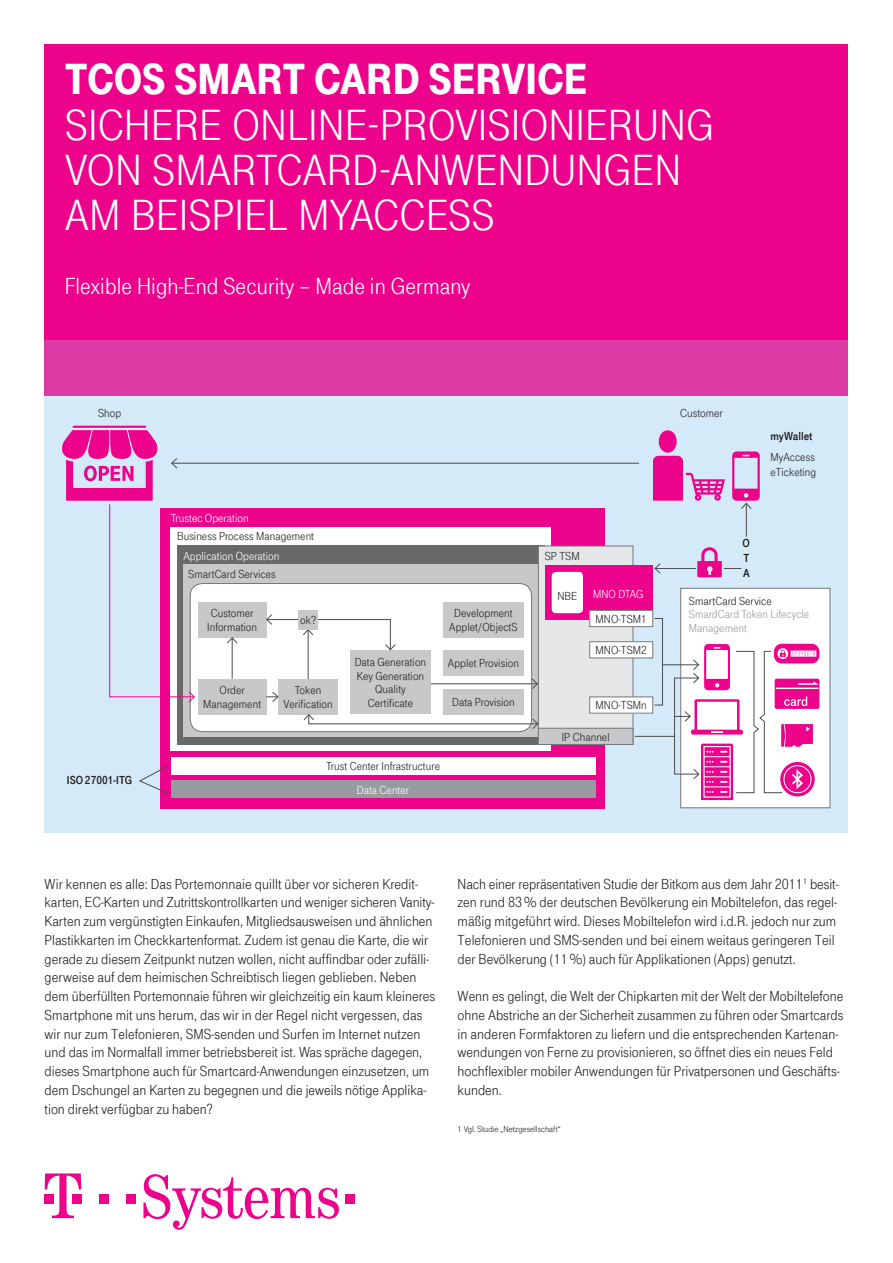
<style>
.page{position:relative;width:893px;height:1263px;background:#fff}
.page>*{position:absolute;margin:0;border:0;box-sizing:border-box;transform-origin:0 0}
.Subline_30_pt{font:45px "Tele Grotesk Headline";color:#fff}
.Headline_30_pt{font:900 45px "Tele Grotesk Headline";color:#fff}
.copy_16_pt{font:24px "Tele Grotesk Norm";letter-spacing:.005em;color:#fff}
.copy_10_pt{font:15px/18.8px "Tele Grotesk Norm";color:#231f20}
.copy_8_pt{font:12px "Tele Grotesk Norm";letter-spacing:.005em;color:#231f20}
.copy_8_pt-2{font:12px "Tele Grotesk Norm";letter-spacing:.005em;color:#fff}
.copy_8_pt-3{font:12px "Tele Grotesk Norm";letter-spacing:.005em;color:#999b9e}
.copy_8_pt-4{font:12px "Tele Grotesk Fett";letter-spacing:.005em;color:#231f20}
.Rechtstext_6_pt{font:9px "Tele Grotesk Norm";letter-spacing:.005em;color:#231f20}
</style>
<div class="page">
<div style="left:45px;top:189px;width:803px;height:643px;background:#d4eaf8"></div>
<div style="left:680px;top:588px;width:150px;height:220px;background:#fff;border:1px solid #76767a"></div>
<div style="left:45px;top:45px;width:803px;height:295px;background:#ed028c"></div>
<div style="left:99px;top:1194px;width:9px;height:9px;background:#ed028c"></div>
<div style="left:126px;top:1194px;width:9px;height:9px;background:#ed028c"></div>
<svg style="left:45px;top:1173px;width:36px;height:45px"></svg>
<svg style="left:143px;top:1174px;width:196px;height:56px"></svg>
<div style="left:346px;top:1194px;width:9px;height:9px;background:#ed028c"></div>
<div style="left:45px;top:340px;width:803px;height:56px;background:#dc3ba6"></div>
<div style="left:659px;top:430px;width:18px;height:23px;background:#ed028c;border-radius:50%"></div>
<svg style="left:653px;top:456px;width:72px;height:45px"></svg>
<hr style="left:73px;top:426px;width:73px;height:2px;background:#ed028c">
<hr style="left:172px;top:463px;width:467px;height:1px;background:#4b4c4d">
<div style="left:160px;top:508px;width:445px;height:300px;background:#ed028c"></div>
<div style="left:171px;top:758px;width:424px;height:17px;background:#fff"></div>
<div style="left:171px;top:527px;width:380px;height:223px;background:#fff"></div>
<div style="left:177px;top:546px;width:368px;height:199px;background:#69696c"></div>
<div style="left:171px;top:781px;width:424px;height:17px;background:#999b9e"></div>
<div style="left:183px;top:564px;width:355px;height:173px;background:#c7c8ca"></div>
<div style="left:190px;top:583px;width:342px;height:149px;background:#fff;border-radius:12px"></div>
<div style="left:190px;top:583px;width:342px;height:149px;border:1px solid #76767a;border-radius:12px"></div>
<svg style="left:139px;top:765px;width:29px;height:29px"></svg>
<div style="left:198px;top:602px;width:68px;height:35px;background:#c7c8ca"></div>
<div style="left:443px;top:602px;width:81px;height:35px;background:#c7c8ca"></div>
<div style="left:443px;top:650px;width:81px;height:26px;background:#c7c8ca"></div>
<div style="left:443px;top:689px;width:81px;height:25px;background:#c7c8ca"></div>
<div style="left:198px;top:679px;width:68px;height:35px;background:#c7c8ca"></div>
<div style="left:278px;top:679px;width:60px;height:35px;background:#c7c8ca"></div>
<div style="left:350px;top:650px;width:81px;height:64px;background:#c7c8ca"></div>
<svg style="left:62px;top:430px;width:133px;height:273px"></svg>
<svg style="left:303px;top:713px;width:235px;height:17px"></svg>
<hr style="left:232px;top:638px;width:1px;height:41px;background:#4b4c4d">
<svg style="left:226px;top:637px;width:12px;height:7px"></svg>
<svg style="left:266px;top:691px;width:13px;height:12px"></svg>
<hr style="left:655px;top:568px;width:41px;height:1px;background:#4b4c4d">
<svg style="left:654px;top:563px;width:7px;height:11px"></svg>
<svg style="left:697px;top:547px;width:44px;height:30px"></svg>
<hr style="left:308px;top:630px;width:1px;height:49px;background:#4b4c4d">
<hr style="left:746px;top:503px;width:1px;height:34px;background:#4b4c4d">
<svg style="left:732px;top:451px;width:28px;height:59px"></svg>
<hr style="left:431px;top:683px;width:106px;height:1px;background:#4b4c4d">
<svg style="left:531px;top:678px;width:7px;height:12px"></svg>
<svg style="left:266px;top:614px;width:130px;height:37px"></svg>
<div style="left:299px;top:610px;width:19px;height:19px;background:#c7c8ca"></div>
<div style="left:654px;top:618px;width:9px;height:87px;border:1px solid #4b4c4d"></div>
<div style="left:538px;top:546px;width:95px;height:199px;background:#e6e7e9;border:1px solid #76767a"></div>
<div style="left:545px;top:565px;width:108px;height:55px;background:#ed028c"></div>
<div style="left:590px;top:610px;width:63px;height:17px;background:#fff"></div>
<div style="left:589px;top:610px;width:64px;height:17px;border:1px solid #76767a"></div>
<div style="left:590px;top:642px;width:63px;height:16px;background:#fff"></div>
<div style="left:589px;top:641px;width:64px;height:17px;border:1px solid #76767a"></div>
<div style="left:590px;top:697px;width:63px;height:16px;background:#fff"></div>
<div style="left:589px;top:696px;width:64px;height:17px;border:1px solid #76767a"></div>
<div style="left:538px;top:728px;width:95px;height:16px;background:#c7c8ca"></div>
<div style="left:538px;top:728px;width:95px;height:17px;border:1px solid #76767a"></div>
<div style="left:552px;top:572px;width:31px;height:41px;background:#fff;border-radius:4px"></div>
<svg style="left:634px;top:644px;width:185px;height:156px"></svg>
<p class="Headline_30_pt" style="left:65px;top:55px;width:524px">TCOS SMART CARD SERVICE</p>
<p class="Subline_30_pt" style="left:65px;top:100px;width:651px">SICHERE ONLINE-PROVISIONIERUNG</p>
<p class="Subline_30_pt" style="left:65px;top:145px;width:618px">VON SMARTCARD-ANWENDUNGEN</p>
<p class="Subline_30_pt" style="left:65px;top:190px;width:406px">AM BEISPIEL MYACCESS</p>
<p class="copy_16_pt" style="left:65px;top:273px;width:407px">Flexible High-End Security – Made in Germany</p>
<p class="copy_8_pt" style="left:98px;top:406px;width:25px">Shop</p>
<p class="copy_8_pt-4" style="left:67px;top:773px;width:67px">ISO27001-ITG</p>
<p class="copy_8_pt-2" style="left:171px;top:511px;width:79px">Trustec Operation</p>
<p class="copy_8_pt" style="left:177px;top:529px;width:138px">Business Process Management</p>
<p class="copy_8_pt-2" style="left:183px;top:549px;width:97px">Application Operation</p>
<p class="copy_8_pt" style="left:188px;top:567px;width:89px">SmartCard Services</p>
<p class="copy_8_pt" style="left:211px;top:606px;width:44px">Customer</p>
<p class="copy_8_pt" style="left:207px;top:620px;width:51px">Information</p>
<p class="copy_8_pt" style="left:300px;top:613px;width:18px">ok?</p>
<p class="copy_8_pt" style="left:220px;top:684px;width:27px">Order</p>
<p class="copy_8_pt" style="left:203px;top:697px;width:59px">Management</p>
<p class="copy_8_pt" style="left:295px;top:684px;width:28px">Token</p>
<p class="copy_8_pt" style="left:283px;top:697px;width:51px">Verification</p>
<p class="copy_8_pt" style="left:355px;top:655px;width:73px">Data Generation</p>
<p class="copy_8_pt" style="left:357px;top:669px;width:69px">Key Generation</p>
<p class="copy_8_pt" style="left:375px;top:682px;width:32px">Quality</p>
<p class="copy_8_pt" style="left:368px;top:696px;width:47px">Certificate</p>
<p class="copy_8_pt" style="left:454px;top:606px;width:60px">Development</p>
<p class="copy_8_pt" style="left:449px;top:620px;width:70px">Applet/ObjectS</p>
<p class="copy_8_pt" style="left:448px;top:657px;width:72px">Applet Provision</p>
<p class="copy_8_pt" style="left:452px;top:695px;width:64px">Data Provision</p>
<p class="copy_8_pt" style="left:326px;top:760px;width:115px">Trust Center Infrastructure</p>
<p class="copy_8_pt-2" style="left:357px;top:783px;width:54px">Data Center</p>
<p class="copy_8_pt" style="left:545px;top:549px;width:36px">SP TSM</p>
<p class="copy_8_pt" style="left:557px;top:589px;width:21px">NBE</p>
<p class="copy_8_pt-2" style="left:593px;top:587px;width:52px">MNO DTAG</p>
<p class="copy_8_pt" style="left:596px;top:612px;width:53px">MNO-TSM1</p>
<p class="copy_8_pt" style="left:596px;top:643px;width:53px">MNO-TSM2</p>
<p class="copy_8_pt" style="left:596px;top:699px;width:53px">MNO-TSMn</p>
<p class="copy_8_pt" style="left:562px;top:730px;width:49px">IP Channel</p>
<p class="copy_8_pt" style="left:680px;top:406px;width:44px">Customer</p>
<p class="copy_8_pt-4" style="left:771px;top:429px;width:43px">myWallet</p>
<p class="copy_8_pt" style="left:771px;top:451px;width:46px">MyAccess</p>
<p class="copy_8_pt" style="left:771px;top:466px;width:47px">eTicketing</p>
<p class="copy_8_pt-4" style="left:743px;top:536px;width:9px">O</p>
<p class="copy_8_pt-4" style="left:743px;top:551px;width:7px">T</p>
<p class="copy_8_pt-4" style="left:743px;top:566px;width:8px">A</p>
<p class="copy_8_pt" style="left:689px;top:594px;width:84px">SmartCard Service</p>
<p class="copy_8_pt-3" style="left:689px;top:608px;width:122px">SmardCard Token Lifecycle</p>
<p class="copy_8_pt-3" style="left:689px;top:621px;width:59px">Management</p>
<p class="copy_10_pt" style="left:45px;top:874px;width:392px">Wir kennen es alle: Das Portemonnaie quillt über vor sicheren Kredit&shy;karten, EC-Karten und Zutrittskontrollkarten und weniger sicheren Vanity-Karten zum vergünstigten Einkaufen, Mitgliedsausweisen und ähnlichen Plastikkarten im Checkkartenformat. Zudem ist genau die Karte, die wir gerade zu diesem Zeitpunkt nutzen wollen, nicht auffindbar oder zufälli&shy;gerweise auf dem heimischen Schreibtisch liegen geblieben. Neben dem überfüllten Portemonnaie führen wir gleichzeitig ein kaum kleineres Smartphone mit uns herum, das wir in der Regel nicht vergessen, das wir nur zum Telefonieren, SMS-senden und Surfen im Internet nutzen und das im Normalfall immer betriebsbereit ist. Was spräche dagegen, dieses Smartphone auch für Smartcard-Anwendungen einzusetzen, um dem Dschungel an Karten zu begegnen und die jeweils nötige Applika&shy;tion direkt verfügbar zu haben?</p>
<p class="copy_10_pt" style="left:458px;top:874px;width:382px">Nach einer repräsentativen Studie der Bitkom aus dem Jahr 2011<sup>1</sup> besit&shy;zen rund 83% der deutschen Bevölkerung ein Mobiltelefon, das regel&shy;mäßig mitgeführt wird. Dieses Mobiltelefon wird i.d.R. jedoch nur zum Telefonieren und SMS-senden und bei einem weitaus geringeren Teil der Bevölkerung (11%) auch für Applikationen (Apps) genutzt.</p>
<p class="copy_10_pt" style="left:458px;top:987px;width:387px">Wenn es gelingt, die Welt der Chipkarten mit der Welt der Mobiltelefone ohne Abstriche an der Sicherheit zusammen zu führen oder Smartcards in anderen Formfaktoren zu liefern und die entsprechenden Kartenan&shy;wendungen von Ferne zu provisionieren, so öffnet dies ein neues Feld hochflexibler mobiler Anwendungen für Privatpersonen und Geschäfts&shy;kunden.</p>
<p class="Rechtstext_6_pt" style="left:458px;top:1124px;width:105px">1 Vgl. Studie „Netzgesellschaft“</p>
</div>
